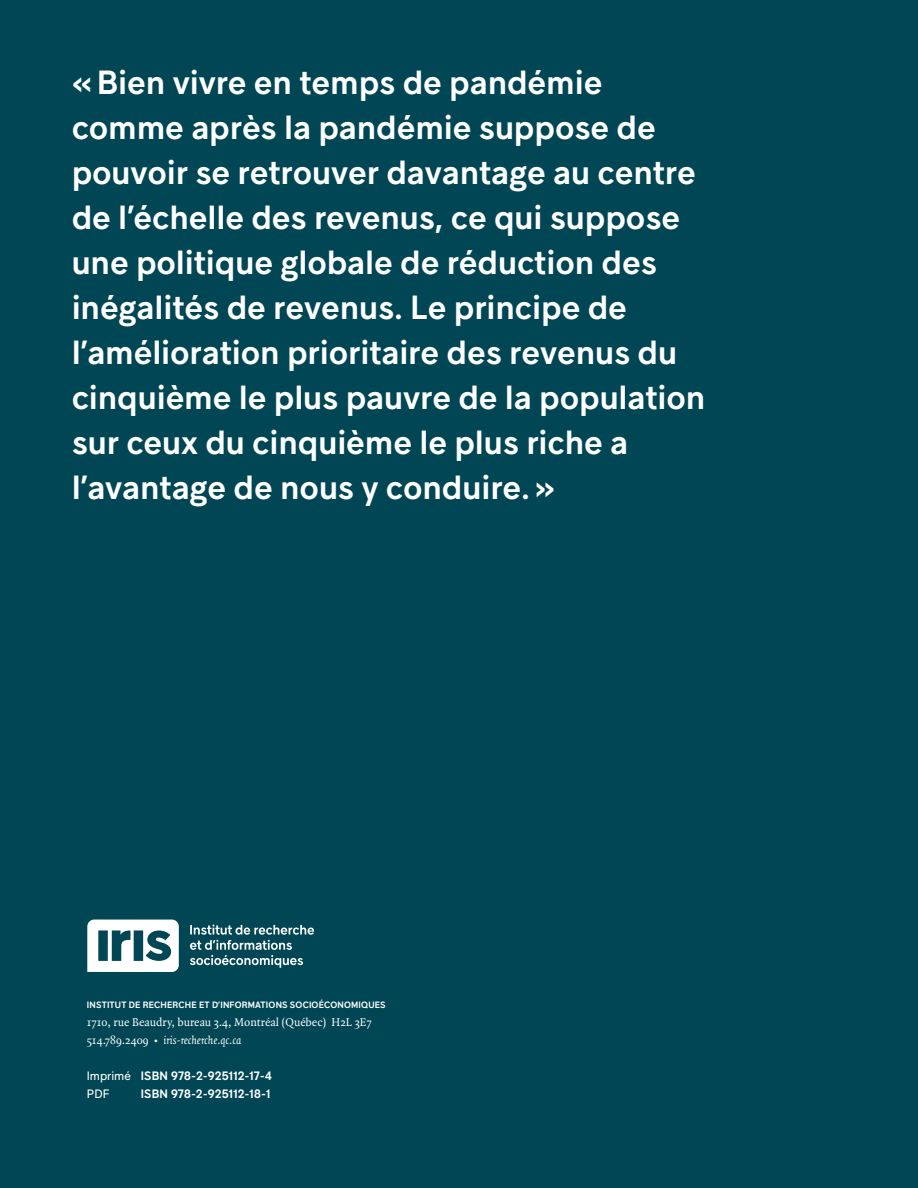
<style>
.page{position:relative;width:918px;height:1188px;background:#004654}
.page>*{position:absolute;margin:0;border:0;box-sizing:border-box;transform-origin:0 0}
.t1{font:600 33px/45px "Guillon";letter-spacing:.015em;color:#fff}
.t2{font:12px/18px "Quadraat Pro";color:#fff}
.t3{font:600 12px/18px "Guillon";letter-spacing:.02em;color:#fff}
.t4{font:600 9px "Guillon";letter-spacing:.02em;color:#fff}
.s1{font-style:italic}
.s2{font-weight:400}
</style>
<div class="page">
<svg style="left:87px;top:920px;width:92px;height:52px"></svg>
<svg style="left:190px;top:925px;width:124px;height:43px"></svg>
<p class="t1" style="left:72px;top:59px;width:635px">«Bien vivre en temps de pandémie comme après la pandémie suppose de pouvoir se retrouver davantage au centre de l’échelle des revenus, ce qui suppose une politique globale de réduction des inégalités de revenus. Le principe de l’amélioration prioritaire des revenus du cinquième le plus pauvre de la population sur ceux du cinquième le plus riche a l’avantage de nous y conduire. »</p>
<p class="t4" style="left:87px;top:999px;width:300px">INSTITUT DE RECHERCHE ET D’INFORMATIONS SOCIOÉCONOMIQUES</p>
<p class="t2" style="left:87px;top:1013px;width:286px">1710, rue Beaudry, bureau 3.4, Montréal (Québec) H2L 3E7<br>514.789.2409 <span class="s1">• iris-recherche.qc.ca</span></p>
<p class="t3" style="left:87px;top:1066px;width:186px"><span class="s2">Imprimé</span> ISBN 978-2-925112-17-4<br><span class="s2">PDF</span></p>
<p class="t3" style="left:141px;top:1084px;width:131px">ISBN 978-2-925112-18-1</p>
</div>
